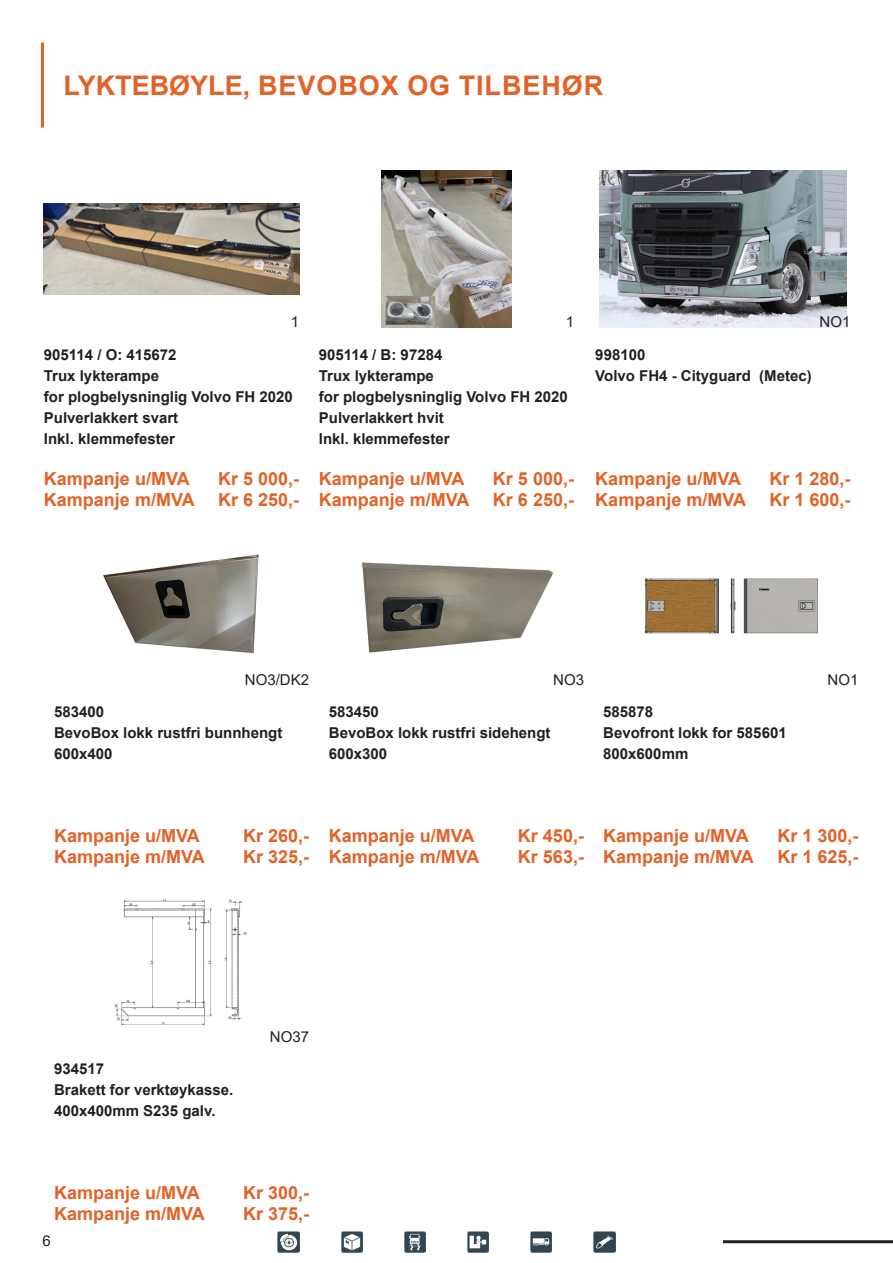
<style>
.page{position:relative;width:893px;height:1263px;background:#fff}
.page>*{position:absolute;margin:0;border:0;box-sizing:border-box;transform-origin:0 0}
.t1{font:700 27px "Arial";letter-spacing:.035em;color:#e26227}
.t2{font:700 18px "Arial";color:#e26227}
.t3{font:700 15px/21px "Arial";color:#231f20}
.t4{font:15px "Arial";color:#231f20}
</style>
<div class="page">
<hr style="left:723px;top:1240px;width:170px;height:3px;background:#231f20">
<hr style="left:41px;top:43px;width:3px;height:85px;background:#e26227">
<img style="left:278px;top:1231px;width:21px;height:21px">
<img style="left:341px;top:1231px;width:21px;height:21px">
<img style="left:404px;top:1231px;width:21px;height:21px">
<img style="left:467px;top:1231px;width:22px;height:21px">
<img style="left:531px;top:1231px;width:21px;height:21px">
<img style="left:594px;top:1231px;width:21px;height:21px">
<img style="left:114px;top:898px;width:133px;height:128px">
<img style="left:361px;top:562px;width:192px;height:91px">
<img style="left:644px;top:578px;width:174px;height:56px">
<img style="left:103px;top:554px;width:156px;height:100px">
<img style="left:599px;top:170px;width:248px;height:157px">
<img style="left:381px;top:170px;width:131px;height:157px">
<img style="left:44px;top:203px;width:255px;height:91px">
<p class="t1" style="left:64px;top:66px;width:541px">LYKTEBØYLE, BEVOBOX OG TILBEHØR</p>
<p class="t4" style="left:291px;top:312px;width:10px">1</p>
<p class="t3" style="left:44px;top:344px;width:134px">905114 / O: 415672</p>
<p class="t3" style="left:44px;top:365px;width:117px">Trux lykterampe</p>
<p class="t3" style="left:44px;top:386px;width:250px">for plogbelysninglig Volvo FH 2020</p>
<p class="t3" style="left:44px;top:407px;width:136px">Pulverlakkert svart</p>
<p class="t3" style="left:44px;top:428px;width:132px">Inkl. klemmefester</p>
<p class="t4" style="left:566px;top:312px;width:10px">1</p>
<p class="t3" style="left:319px;top:344px;width:125px">905114 / B: 97284</p>
<p class="t3" style="left:319px;top:365px;width:117px">Trux lykterampe</p>
<p class="t3" style="left:319px;top:386px;width:250px">for plogbelysninglig Volvo FH 2020</p>
<p class="t3" style="left:319px;top:407px;width:127px">Pulverlakkert hvit</p>
<p class="t3" style="left:319px;top:428px;width:132px">Inkl. klemmefester</p>
<p class="t3" style="left:595px;top:344px;width:52px">998100</p>
<p class="t3" style="left:595px;top:365px;width:218px">Volvo FH4 - Cityguard (Metec)</p>
<p class="t4" style="left:820px;top:312px;width:32px">NO1</p>
<p class="t2" style="left:44px;top:466px;width:147px">Kampanje u/MVA</p>
<p class="t2" style="left:44px;top:487px;width:152px">Kampanje m/MVA</p>
<p class="t2" style="left:218px;top:466px;width:83px">Kr 5 000,-</p>
<p class="t2" style="left:218px;top:487px;width:83px">Kr 6 250,-</p>
<p class="t2" style="left:319px;top:466px;width:147px">Kampanje u/MVA</p>
<p class="t2" style="left:319px;top:487px;width:152px">Kampanje m/MVA</p>
<p class="t2" style="left:493px;top:466px;width:83px">Kr 5 000,-</p>
<p class="t2" style="left:493px;top:487px;width:83px">Kr 6 250,-</p>
<p class="t2" style="left:595px;top:466px;width:147px">Kampanje u/MVA</p>
<p class="t2" style="left:595px;top:487px;width:152px">Kampanje m/MVA</p>
<p class="t2" style="left:769px;top:466px;width:83px">Kr 1 280,-</p>
<p class="t2" style="left:769px;top:487px;width:83px">Kr 1 600,-</p>
<p class="t4" style="left:245px;top:669px;width:66px">NO3/DK2</p>
<p class="t3" style="left:54px;top:701px;width:52px">583400</p>
<p class="t3" style="left:54px;top:722px;width:230px">BevoBox lokk rustfri bunnhengt<br>600x400</p>
<p class="t4" style="left:553px;top:669px;width:32px">NO3</p>
<p class="t3" style="left:329px;top:701px;width:52px">583450</p>
<p class="t3" style="left:329px;top:722px;width:223px">BevoBox lokk rustfri sidehengt<br>600x300</p>
<p class="t3" style="left:603px;top:701px;width:52px">585878</p>
<p class="t3" style="left:603px;top:722px;width:185px">Bevofront lokk for 585601<br>800x600mm</p>
<p class="t4" style="left:828px;top:669px;width:32px">NO1</p>
<p class="t2" style="left:54px;top:823px;width:147px">Kampanje u/MVA</p>
<p class="t2" style="left:54px;top:844px;width:152px">Kampanje m/MVA</p>
<p class="t2" style="left:243px;top:823px;width:68px">Kr 260,-</p>
<p class="t2" style="left:243px;top:844px;width:68px">Kr 325,-</p>
<p class="t2" style="left:329px;top:823px;width:147px">Kampanje u/MVA</p>
<p class="t2" style="left:329px;top:844px;width:152px">Kampanje m/MVA</p>
<p class="t2" style="left:518px;top:823px;width:68px">Kr 450,-</p>
<p class="t2" style="left:518px;top:844px;width:68px">Kr 563,-</p>
<p class="t2" style="left:603px;top:823px;width:147px">Kampanje u/MVA</p>
<p class="t2" style="left:603px;top:844px;width:152px">Kampanje m/MVA</p>
<p class="t2" style="left:777px;top:823px;width:83px">Kr 1 300,-</p>
<p class="t2" style="left:777px;top:844px;width:83px">Kr 1 625,-</p>
<p class="t3" style="left:54px;top:1058px;width:52px">934517</p>
<p class="t3" style="left:54px;top:1079px;width:181px">Brakett for verktøykasse.<br>400x400mm S235 galv.</p>
<p class="t4" style="left:270px;top:1026px;width:41px">NO37</p>
<p class="t2" style="left:54px;top:1180px;width:147px">Kampanje u/MVA</p>
<p class="t2" style="left:54px;top:1201px;width:152px">Kampanje m/MVA</p>
<p class="t4" style="left:43px;top:1230px;width:10px">6</p>
<p class="t2" style="left:243px;top:1180px;width:68px">Kr 300,-</p>
<p class="t2" style="left:243px;top:1201px;width:68px">Kr 375,-</p>
</div>
